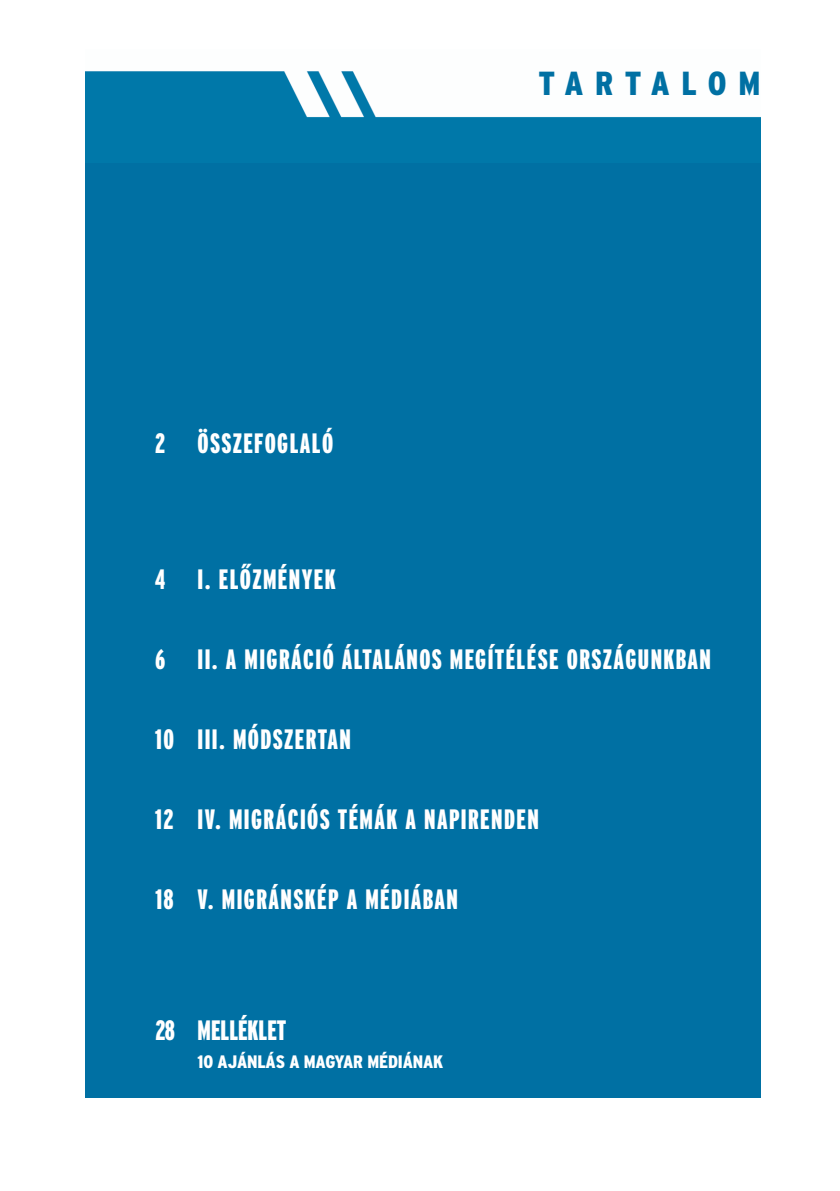
<style>
.page{position:relative;width:840px;height:1191px;background:#fff}
.page>*{position:absolute;margin:0;border:0;box-sizing:border-box;transform-origin:0 0}
.t1{font:900 condensed 33.4px "Interstate M";letter-spacing:.335em;color:#0070a3}
.t2{font:900 extra-condensed 28px "Interstate M";letter-spacing:.05em;color:#fff}
.t3{font:900 extra-condensed 28px "Interstate M";color:#fff}
.t4{font:900 condensed 18px "Interstate M";letter-spacing:-.01em;color:#fff}
</style>
<div class="page">
<div style="left:85px;top:130px;width:675px;height:968px;background:#0070a3"></div>
<img style="left:85px;top:71px;width:675px;height:59px">
<p class="t2" style="left:155px;top:427px;width:179px">2 ÖSSZEFOGLALÓ</p>
<p class="t2" style="left:155px;top:563px;width:182px">4 I. ELŐZMÉNYEK</p>
<p class="t1" style="left:538px;top:64px;width:223px">TARTALOM</p>
<p class="t2" style="left:155px;top:643px;width:557px">6 II. A MIGRÁCIÓ ÁLTALÁNOS MEGÍTÉLÉSE ORSZÁGUNKBAN</p>
<p class="t2" style="left:155px;top:723px;width:197px">10 III. MÓDSZERTAN</p>
<p class="t2" style="left:155px;top:803px;width:385px">12 IV. MIGRÁCIÓS TÉMÁK A NAPIRENDEN</p>
<p class="t2" style="left:155px;top:882px;width:304px">18 V. MIGRÁNSKÉP A MÉDIÁBAN</p>
<p class="t3" style="left:155px;top:1013px;width:132px">28 MELLÉKLET</p>
<p class="t4" style="left:197px;top:1051px;width:247px">10 AJÁNLÁS A MAGYAR MÉDIÁNAK</p>
</div>
